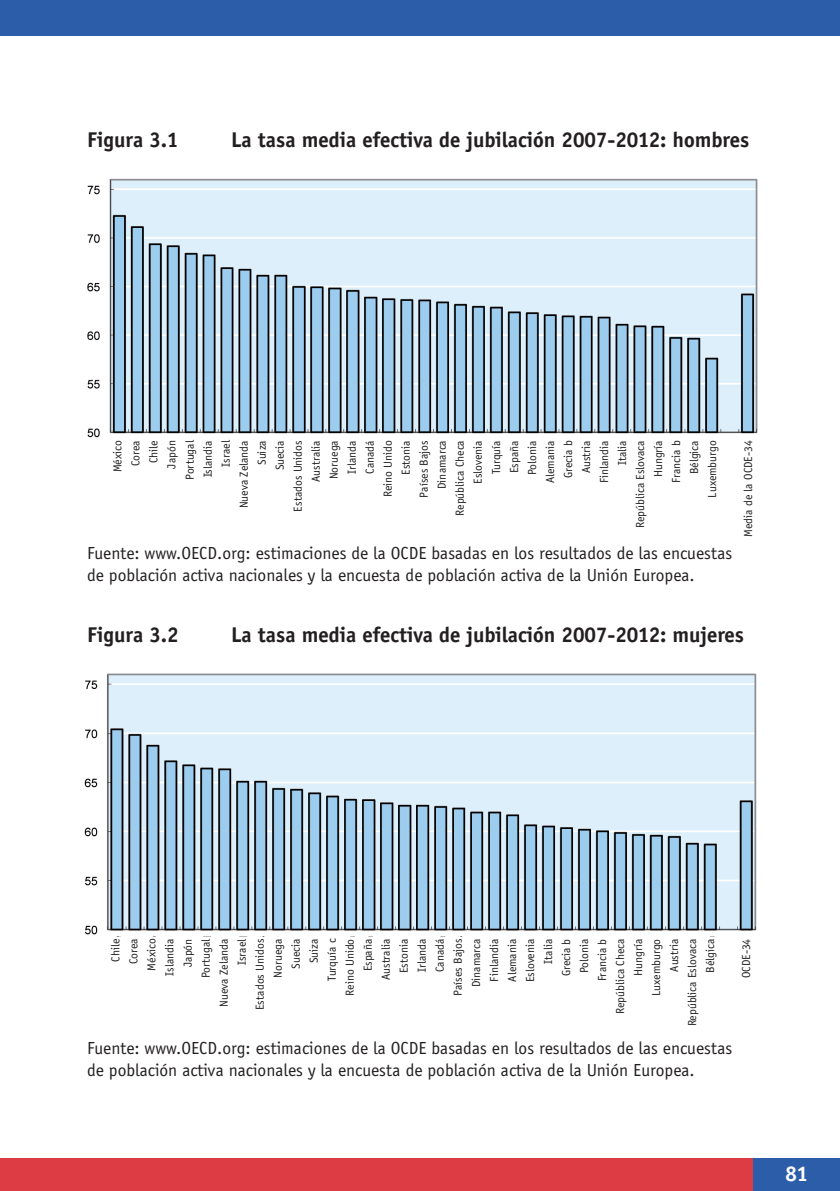
<style>
.page{position:relative;width:840px;height:1191px;background:#fff}
.page>*{position:absolute;margin:0;border:0;box-sizing:border-box;transform-origin:0 0}
.t1{font:700 22px "Officina Sans";color:#231f20}
.t2{font:700 22px "Officina Sans";color:#fff}
.t3{font:18px/21.6px "Officina Sans";color:#231f20}
.t4{font:12px/18px "Officina Sans";color:#231f20;text-align:right}
</style>
<div class="page">
<div style="left:0;top:1158px;width:763px;height:33px;background:#dd3c45"></div>
<div style="left:0;top:0;width:839px;height:36px;background:#2b5da9"></div>
<img style="left:87px;top:178px;width:671px;height:260px">
<img style="left:84px;top:673px;width:673px;height:262px">
<div style="left:752px;top:1158px;width:87px;height:33px;background:#2b5da9"></div>
<h1 class="t1" style="left:87px;top:126px;width:93px">Figura 3.1</h1>
<h1 class="t1" style="left:231px;top:126px;width:519px">La tasa media efectiva de jubilación 2007-2012: hombres</h1>
<p class="t4" style="left:108px;top:528px;width:89px;rotate:-90deg">México<br>Corea<br>Chile<br>Japón<br>Portugal<br>Islandia<br>Israel<br>Nueva Zelanda<br>Suiza<br>Suecia<br>Estados Unidos<br>Australia<br>Noruega<br>Irlanda<br>Canadá<br>Reino Unido<br>Estonia<br>Países Bajos<br>Dinamarca<br>República Checa<br>Eslovenia<br>Turquía<br>España<br>Polonia<br>Alemania<br>Grecia b<br>Austria<br>Finlandia<br>Italia<br>República Eslovaca<br>Hungría<br>Francia b<br>Bélgica<br>Luxemburgo</p>
<p class="t4" style="left:738px;top:537px;width:98px;rotate:-90deg">Media de la OCDE-34</p>
<h2 class="t3" style="left:87px;top:542px;width:646px">Fuente: www.OECD.org: estimaciones de la OCDE basadas en los resultados de las encuestas de población activa nacionales y la encuesta de población activa de la Unión Europea.</h2>
<h1 class="t1" style="left:87px;top:621px;width:93px">Figura 3.2</h1>
<h1 class="t1" style="left:231px;top:621px;width:514px">La tasa media efectiva de jubilación 2007-2012: mujeres</h1>
<p class="t4" style="left:106px;top:1026px;width:89px;rotate:-90deg">Chile<br>Corea<br>México<br>Islandia<br>Japón<br>Portugal<br>Nueva Zelanda<br>Israel<br>Estados Unidos<br>Noruega<br>Suecia<br>Suiza<br>Turquía c<br>Reino Unido<br>España<br>Australia<br>Estonia<br>Irlanda<br>Canadá<br>Países Bajos<br>Dinamarca<br>Finlandia<br>Alemania<br>Eslovenia<br>Italia<br>Grecia b<br>Polonia<br>Francia b<br>República Checa<br>Hungría<br>Luxemburgo<br>Austria<br>República Eslovaca<br>Bélgica</p>
<p class="t4" style="left:736px;top:978px;width:41px;rotate:-90deg">OCDE-34</p>
<h2 class="t3" style="left:87px;top:1037px;width:646px">Fuente: www.OECD.org: estimaciones de la OCDE basadas en los resultados de las encuestas de población activa nacionales y la encuesta de población activa de la Unión Europea.</h2>
<h1 class="t2" style="left:785px;top:1160px;width:24px">81</h1>
</div>
